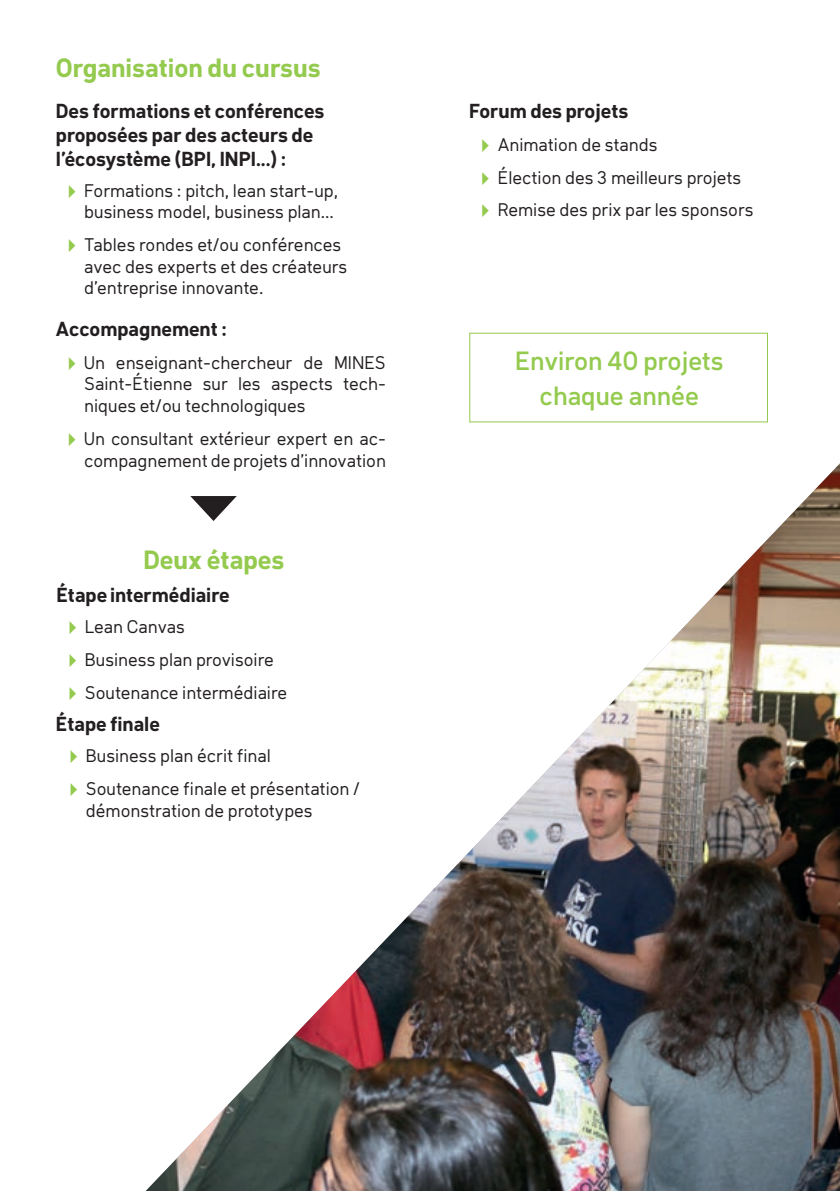
<style>
.page{position:relative;width:840px;height:1191px;background:#fff}
.page>*{position:absolute;margin:0;border:0;box-sizing:border-box;transform-origin:0 0}
.t1{font:700 26px "Klima";color:#94ca4e}
.t2{font:500 26px/35.4px "Klima";color:#94ca4e;text-align:center}
.t3{font:700 20px/24px "Klima";color:#231f20}
.t4{font:18px/21.6px "Klima";color:#231f20}
.s1{font-family:"Arrows";font-size:34px;color:#94ca4e}
</style>
<div class="page">
<img style="left:146px;top:464px;width:693px;height:727px">
<div style="left:469px;top:333px;width:298px;height:89px;background:#fff;border:1px solid #94ca4e"></div>
<svg style="left:190px;top:496px;width:46px;height:25px"></svg>
<h1 class="t1" style="left:56px;top:48px;width:266px">Organisation du cursus</h1>
<p class="t3" style="left:56px;top:97px;width:270px">Des formations et conférences proposées par des acteurs de l’écosystème (BPI, INPI...) :</p>
<p class="t4" style="left:67px;top:178px;width:272px;text-align:right"><span class="s1">Q</span> Formations : pitch, lean start-up, business model, business plan...</p>
<p class="t4" style="left:84px;top:233px;width:264px;text-indent:-17px"><span class="s1">Q</span> Tables rondes et/ou conférences avec des experts et des créateurs d’entreprise innovante.</p>
<p class="t3" style="left:56px;top:315px;width:172px">Accompagnement :</p>
<p class="t4" style="left:84px;top:350px;width:303px;text-align:justify;text-indent:-17px"><span class="s1">Q</span> Un enseignant-chercheur de MINES Saint-Étienne sur les aspects tech&shy;niques et/ou technologiques</p>
<p class="t4" style="left:67px;top:427px;width:320px;text-align:right"><span class="s1">Q</span> Un consultant extérieur expert en ac&shy;compagnement de projets d’innovation</p>
<h1 class="t1" style="left:143px;top:540px;width:142px">Deux étapes</h1>
<p class="t3" style="left:56px;top:581px;width:174px">Étape intermédiaire</p>
<p class="t4" style="left:68px;top:609px;width:221px;line-height:33px"><span class="s1">Q</span> Lean Canvas<br><span class="s1">Q</span> Business plan provisoire<br><span class="s1">Q</span> Soutenance intermédiaire</p>
<p class="t3" style="left:56px;top:710px;width:105px">Étape finale</p>
<p class="t4" style="left:69px;top:738px;width:292px;line-height:33px"><span class="s1">Q</span> Business plan écrit final<br><span class="s1">Q</span> Soutenance finale et présentation /</p>
<p class="t4" style="left:86px;top:798px;width:228px">démonstration de prototypes</p>
<p class="t3" style="left:469px;top:97px;width:160px">Forum des projets</p>
<p class="t4" style="left:480px;top:127px;width:274px;line-height:33px"><span class="s1">Q</span> Animation de stands<br><span class="s1">Q</span> Élection des 3 meilleurs projets<br><span class="s1">Q</span> Remise des prix par les sponsors</p>
<h1 class="t2" style="left:514px;top:341px;width:210px">Environ 40 projets chaque année</h1>
</div>
